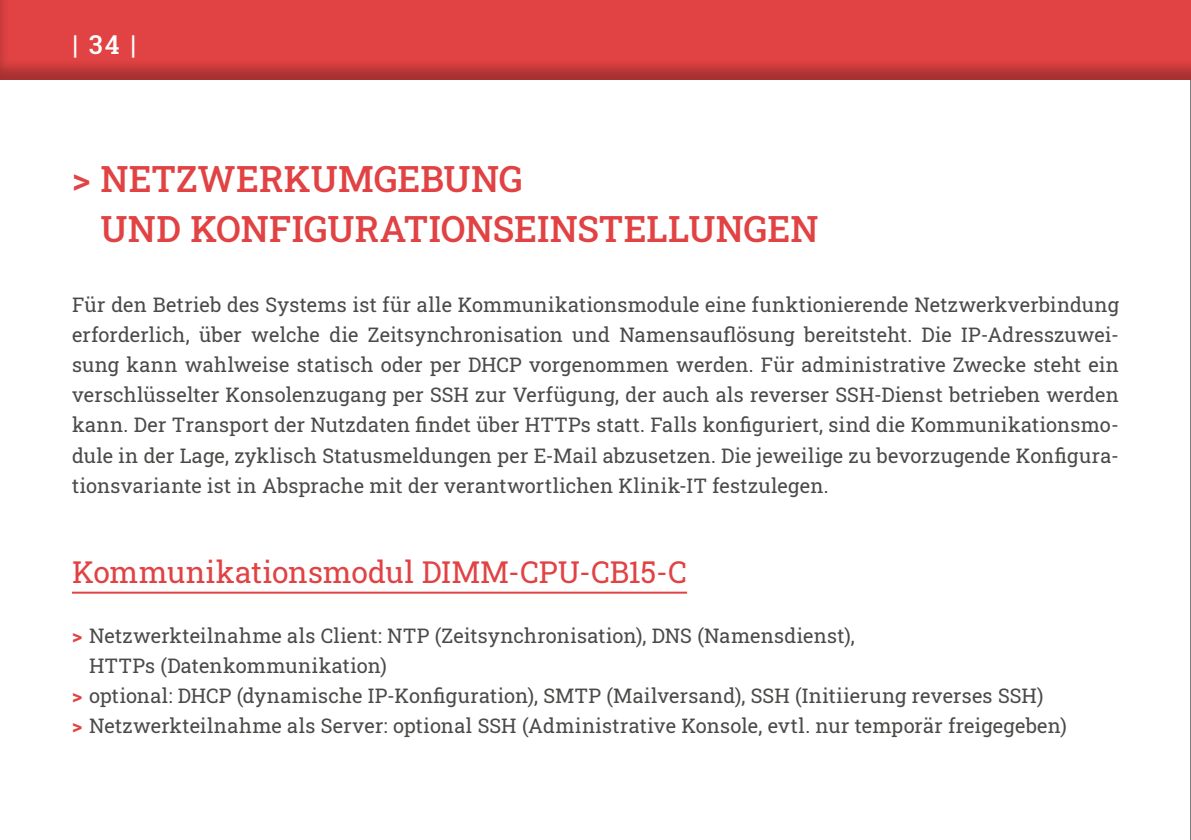
<style>
.page{position:relative;width:1191px;height:840px;background:#fff}
.page>*{position:absolute;margin:0;border:0;box-sizing:border-box;transform-origin:0 0}
.t1{font:36px/50px "Roboto Slab";color:#e14243}
.t2{font:30px "Roboto Slab";letter-spacing:-.005em;color:#e14243}
.t3{font:26px "Roboto Slab";color:#fff}
.t4{font:20px/30px "Roboto Slab";letter-spacing:.01em;color:#4a4a49;text-align:justify}
.s1{color:#e14243}
</style>
<div class="page">
<hr style="left:1190px;top:1px;width:1px;height:838px;background:#000">
<div style="left:0;top:0;width:1191px;height:82px;background:#000;opacity:.26"></div>
<hr style="left:72px;top:591px;width:615px;height:2px;background:#e14243">
<h3 class="t3" style="left:73px;top:27px;width:65px">| 34 |</h3>
<h1 class="t1" style="left:100px;top:153px;width:719px;text-indent:-28px">&gt; NETZWERKUMGEBUNG<br>UND KONFIGURATIONSEINSTELLUNGEN</h1>
<p class="t4" style="left:72px;top:289px;width:1048px">Für den Betrieb des Systems ist für alle Kommunikationsmodule eine funktionierende Netzwerkverbindung erforderlich, über welche die Zeitsynchronisation und Namensauflösung bereitsteht. Die IP-Adresszuwei&shy;sung kann wahlweise statisch oder per DHCP vorgenommen werden. Für administrative Zwecke steht ein verschlüsselter Konsolenzugang per SSH zur Verfügung, der auch als reverser SSH-Dienst betrieben werden kann. Der Transport der Nutzdaten findet über HTTPs statt. Falls konfiguriert, sind die Kommunikationsmo&shy;dule in der Lage, zyklisch Statusmeldungen per E-Mail abzusetzen. Die jeweilige zu bevorzugende Konfigura&shy;tionsvariante ist in Absprache mit der verantwortlichen Klinik-IT festzulegen.</p>
<h2 class="t2" style="left:72px;top:551px;width:616px">Kommunikationsmodul DIMM-CPU-CB15-C</h2>
<p class="t4" style="left:72px;top:619px;width:784px"><span class="s1">&gt;</span> Netzwerkteilnahme als Client: NTP (Zeitsynchronisation), DNS (Namensdienst),</p>
<p class="t4" style="left:89px;top:649px;width:299px">HTTPs (Datenkommunikation)</p>
<p class="t4" style="left:72px;top:679px;width:973px"><span class="s1">&gt;</span> optional: DHCP (dynamische IP-Konfiguration), SMTP (Mailversand), SSH (Initiierung reverses SSH)</p>
<p class="t4" style="left:72px;top:709px;width:996px"><span class="s1">&gt;</span> Netzwerkteilnahme als Server: optional SSH (Administrative Konsole, evtl. nur temporär freigegeben)</p>
</div>
